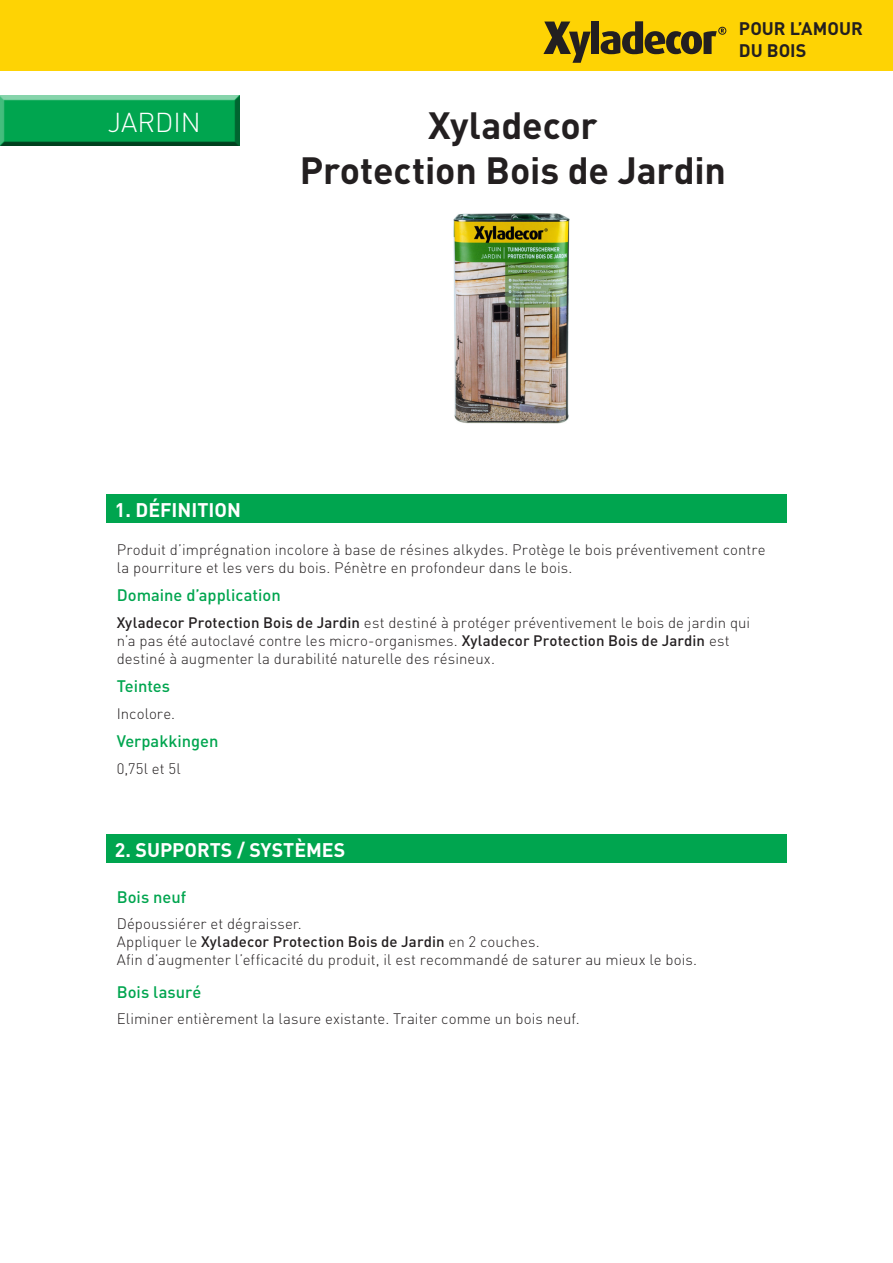
<style>
.page{position:relative;width:893px;height:1263px;background:#fff}
.page>*{position:absolute;margin:0;border:0;box-sizing:border-box;transform-origin:0 0}
.t1{font:700 37.5px/45px "DIN";letter-spacing:-.005em;color:#231f20;text-align:center}
.t2{font:300 27px "DIN";color:#fff}
.t3{font:700 19.5px "DIN";color:#fff}
.t4{font:700 18px "DIN";color:#231f20}
.t5{font:500 16.5px "DIN";color:#00a54f}
.t6{font:300 15px/18px "DIN";letter-spacing:.005em;color:#231f20}
.s1{font-weight:500}
</style>
<div class="page">
<div style="left:0;top:0;width:893px;height:70px;background:#fed304"></div>
<div style="left:106px;top:494px;width:681px;height:29px;background:#00a54f"></div>
<div style="left:106px;top:834px;width:681px;height:29px;background:#00a54f"></div>
<img style="left:453px;top:213px;width:117px;height:211px">
<svg style="left:0;top:95px;width:240px;height:51px;background:#0ea054"></svg>
<svg style="left:543px;top:21px;width:184px;height:42px"></svg>
<h2 class="t2" style="left:108px;top:105px;width:94px">JARDIN</h2>
<p class="t4" style="left:739px;top:17px;width:125px">POUR L’AMOUR</p>
<p class="t4" style="left:739px;top:39px;width:69px">DU BOIS</p>
<p class="t1" style="left:300px;top:101px;width:428px">Xyladecor<br>Protection Bois de Jardin</p>
<p class="t3" style="left:115px;top:497px;width:128px">1. DÉFINITION</p>
<p class="t6" style="left:117px;top:541px;width:650px">Produit d’imprégnation incolore à base de résines alkydes. Protège le bois préventivement contre la pourriture et les vers du bois. Pénètre en profondeur dans le bois.</p>
<p class="t5" style="left:117px;top:585px;width:166px">Domaine d’application</p>
<p class="t6" style="left:117px;top:613px;width:635px"><span class="s1">Xyladecor Protection Bois de Jardin</span> est destiné à protéger préventivement le bois de jardin qui n’a pas été autoclavé contre les micro-organismes. <span class="s1">Xyladecor Protection Bois de Jardin</span> est destiné à augmenter la durabilité naturelle des résineux.</p>
<p class="t5" style="left:117px;top:676px;width:55px">Teintes</p>
<p class="t6" style="left:117px;top:704px;width:60px">Incolore.</p>
<p class="t5" style="left:117px;top:730px;width:103px">Verpakkingen</p>
<p class="t6" style="left:117px;top:759px;width:65px">0,75l et 5l</p>
<p class="t3" style="left:115px;top:837px;width:232px">2. SUPPORTS / SYSTÈMES</p>
<p class="t5" style="left:117px;top:886px;width:71px">Bois neuf</p>
<p class="t6" style="left:117px;top:914px;width:582px">Dépoussiérer et dégraisser.<br>Appliquer le <span class="s1">Xyladecor Protection Bois de Jardin</span> en 2 couches.<br>Afin d’augmenter l’efficacité du produit, il est recommandé de saturer au mieux le bois.</p>
<p class="t5" style="left:117px;top:981px;width:86px">Bois lasuré</p>
<p class="t6" style="left:117px;top:1009px;width:465px">Eliminer entièrement la lasure existante. Traiter comme un bois neuf.</p>
</div>
